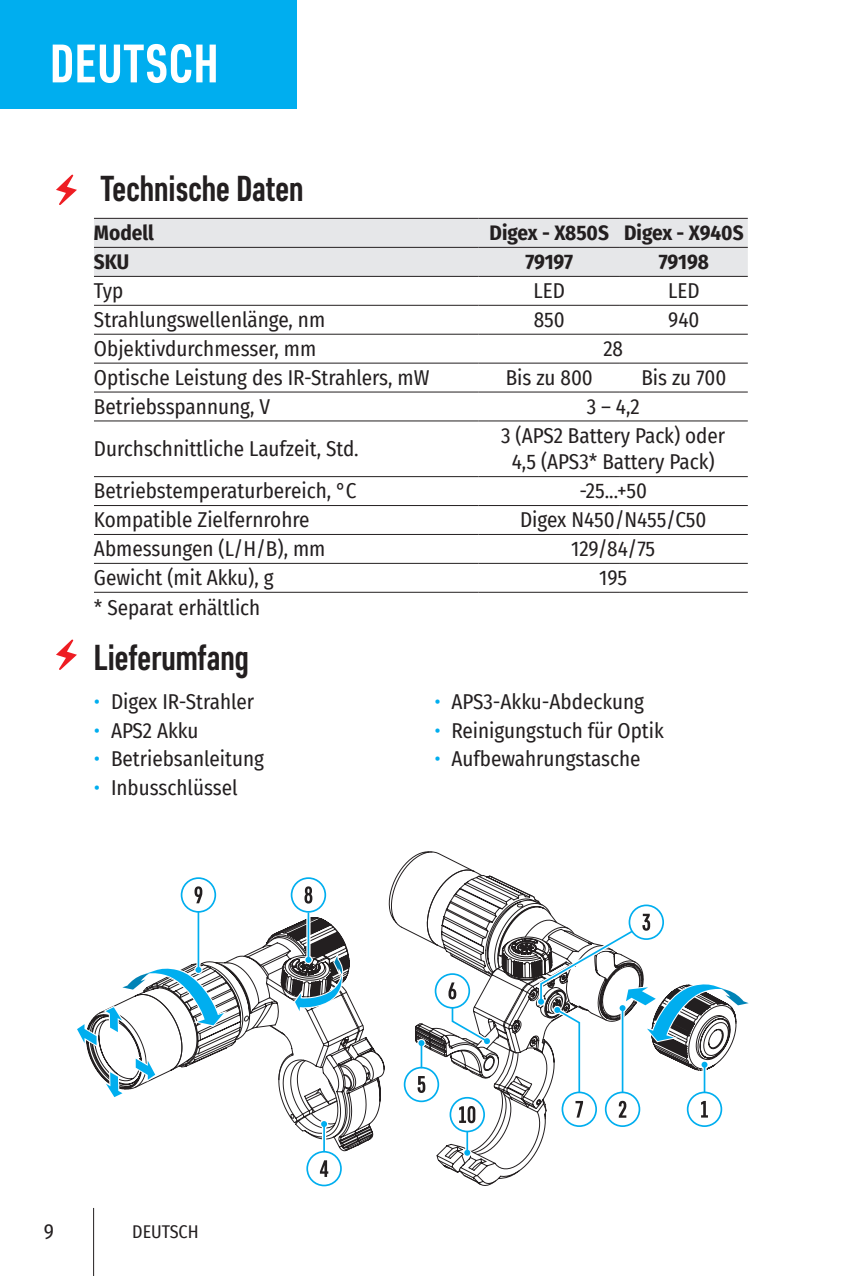
<style>
.page{position:relative;width:851px;height:1276px;background:#fff}
.page>*{position:absolute;margin:0;border:0;box-sizing:border-box;transform-origin:0 0}
.t1{font:700 54px "Core Sans D57 Cn";letter-spacing:.02em;color:#fff}
.t2{font:700 36px "Core Sans D57 Cn";color:#231f20}
.t3{font:21px/26.7px "Fira Sans Condensed";color:#231f20;text-align:center}
.t4{font:700 21px "Fira Sans Condensed";color:#231f20}
.t5{font:18px "Fira Sans Condensed";color:#231f20}
.s1{color:#00aeef}
</style>
<div class="page">
<div style="left:94px;top:219px;width:653px;height:57px;background:#e6e7e9"></div>
<hr style="left:94px;top:218px;width:384px;height:1px;background:#231f20">
<hr style="left:478px;top:218px;width:142px;height:1px;background:#231f20">
<hr style="left:620px;top:218px;width:127px;height:1px;background:#231f20">
<hr style="left:94px;top:247px;width:384px;height:1px;background:#231f20">
<hr style="left:478px;top:247px;width:142px;height:1px;background:#231f20">
<hr style="left:620px;top:247px;width:127px;height:1px;background:#231f20">
<hr style="left:94px;top:276px;width:384px;height:1px;background:#231f20">
<hr style="left:478px;top:276px;width:142px;height:1px;background:#231f20">
<hr style="left:620px;top:276px;width:127px;height:1px;background:#231f20">
<hr style="left:94px;top:305px;width:384px;height:1px;background:#231f20">
<hr style="left:478px;top:305px;width:142px;height:1px;background:#231f20">
<hr style="left:620px;top:305px;width:127px;height:1px;background:#231f20">
<hr style="left:94px;top:334px;width:384px;height:1px;background:#231f20">
<hr style="left:478px;top:334px;width:142px;height:1px;background:#231f20">
<hr style="left:620px;top:334px;width:127px;height:1px;background:#231f20">
<hr style="left:94px;top:363px;width:384px;height:1px;background:#231f20">
<hr style="left:478px;top:363px;width:142px;height:1px;background:#231f20">
<hr style="left:620px;top:363px;width:127px;height:1px;background:#231f20">
<hr style="left:94px;top:391px;width:384px;height:1px;background:#231f20">
<hr style="left:478px;top:391px;width:142px;height:1px;background:#231f20">
<hr style="left:620px;top:391px;width:127px;height:1px;background:#231f20">
<hr style="left:94px;top:420px;width:384px;height:1px;background:#231f20">
<hr style="left:478px;top:420px;width:142px;height:1px;background:#231f20">
<hr style="left:620px;top:420px;width:127px;height:1px;background:#231f20">
<hr style="left:94px;top:476px;width:384px;height:1px;background:#231f20">
<hr style="left:478px;top:476px;width:142px;height:1px;background:#231f20">
<hr style="left:620px;top:476px;width:127px;height:1px;background:#231f20">
<hr style="left:94px;top:505px;width:384px;height:1px;background:#231f20">
<hr style="left:478px;top:505px;width:142px;height:1px;background:#231f20">
<hr style="left:620px;top:505px;width:127px;height:1px;background:#231f20">
<hr style="left:94px;top:534px;width:384px;height:1px;background:#231f20">
<hr style="left:478px;top:534px;width:142px;height:1px;background:#231f20">
<hr style="left:620px;top:534px;width:127px;height:1px;background:#231f20">
<hr style="left:94px;top:563px;width:384px;height:1px;background:#231f20">
<hr style="left:478px;top:563px;width:142px;height:1px;background:#231f20">
<hr style="left:620px;top:563px;width:127px;height:1px;background:#231f20">
<hr style="left:94px;top:592px;width:384px;height:1px;background:#231f20">
<hr style="left:478px;top:592px;width:142px;height:1px;background:#231f20">
<hr style="left:620px;top:592px;width:127px;height:1px;background:#231f20">
<svg style="left:56px;top:174px;width:21px;height:31px"></svg>
<svg style="left:56px;top:639px;width:21px;height:31px"></svg>
<div style="left:0;top:0;width:296px;height:108px;background:#00aeef"></div>
<svg style="left:320px;top:1160px;width:8px;height:17px"></svg>
<div style="left:305px;top:1149px;width:38px;height:38px;border:4px solid #fff;border-radius:50%"></div>
<div style="left:306px;top:1151px;width:36px;height:35px;border:2px solid #00aeef;border-radius:50%"></div>
<svg style="left:414px;top:869px;width:334px;height:317px"></svg>
<svg style="left:77px;top:877px;width:307px;height:274px"></svg>
<hr style="left:93px;top:1208px;width:1px;height:68px;background:#231f20">
<h1 class="t1" style="left:50px;top:31px;width:169px">DEUTSCH</h1>
<h2 class="t2" style="left:100px;top:166px;width:204px">Technische Daten</h2>
<p class="t4" style="left:94px;top:215px;width:61px">Modell</p>
<p class="t4" style="left:489px;top:215px;width:255px">Digex - X850S Digex - X940S</p>
<p class="t4" style="left:94px;top:244px;width:37px">SKU</p>
<p class="t4" style="left:525px;top:244px;width:49px">79197</p>
<p class="t4" style="left:658px;top:244px;width:52px">79198</p>
<p class="t3" style="left:94px;top:277px;width:31px">Typ</p>
<p class="t3" style="left:533px;top:277px;width:33px">LED</p>
<p class="t3" style="left:668px;top:277px;width:33px">LED</p>
<p class="t3" style="left:94px;top:306px;width:233px">Strahlungswellenlänge, nm</p>
<p class="t3" style="left:533px;top:306px;width:33px">850</p>
<p class="t3" style="left:668px;top:306px;width:33px">940</p>
<p class="t3" style="left:94px;top:335px;width:224px">Objektivdurchmesser, mm</p>
<p class="t3" style="left:603px;top:335px;width:21px">28</p>
<p class="t3" style="left:94px;top:363px;width:337px">Optische Leistung des IR-Strahlers, mW</p>
<p class="t3" style="left:505px;top:363px;width:89px">Bis zu 800</p>
<p class="t3" style="left:641px;top:363px;width:86px">Bis zu 700</p>
<p class="t3" style="left:94px;top:392px;width:177px">Betriebsspannung, V</p>
<p class="t3" style="left:586px;top:392px;width:55px">3 – 4,2</p>
<p class="t3" style="left:94px;top:435px;width:266px">Durchschnittliche Laufzeit, Std.</p>
<p class="t3" style="left:501px;top:421px;width:225px">3 (APS2 Battery Pack) oder<br>4,5 (APS3* Battery Pack)</p>
<p class="t3" style="left:94px;top:477px;width:264px">Betriebstemperaturbereich, °С</p>
<p class="t3" style="left:579px;top:477px;width:69px">-25...+50</p>
<p class="t3" style="left:94px;top:506px;width:217px">Kompatible Zielfernrohre</p>
<p class="t3" style="left:520px;top:506px;width:188px">Digex N450/N455/C50</p>
<p class="t3" style="left:94px;top:535px;width:233px">Abmessungen (L/H/B), mm</p>
<p class="t3" style="left:571px;top:535px;width:85px">129/84/75</p>
<p class="t3" style="left:94px;top:564px;width:181px">Gewicht (mit Akku), g</p>
<p class="t3" style="left:599px;top:564px;width:30px">195</p>
<p class="t3" style="left:94px;top:594px;width:168px">* Separat erhältlich</p>
<h2 class="t2" style="left:94px;top:635px;width:156px">Lieferumfang</h2>
<p class="t3" style="left:94px;top:687px;width:162px"><span class="s1">•</span> Digex IR-Strahler</p>
<p class="t3" style="left:434px;top:687px;width:211px"><span class="s1">•</span> APS3-Akku-Abdeckung</p>
<p class="t3" style="left:94px;top:716px;width:106px"><span class="s1">•</span> APS2 Akku</p>
<p class="t3" style="left:434px;top:716px;width:231px"><span class="s1">•</span> Reinigungstuch für Optik</p>
<p class="t3" style="left:94px;top:745px;width:171px"><span class="s1">•</span> Betriebsanleitung</p>
<p class="t3" style="left:434px;top:745px;width:208px"><span class="s1">•</span> Aufbewahrungstasche</p>
<p class="t3" style="left:94px;top:774px;width:145px"><span class="s1">•</span> Inbusschlüssel</p>
<p class="t3" style="left:44px;top:1217px;width:12px">9</p>
<p class="t5" style="left:132px;top:1217px;width:68px">DEUTSCH</p>
</div>
